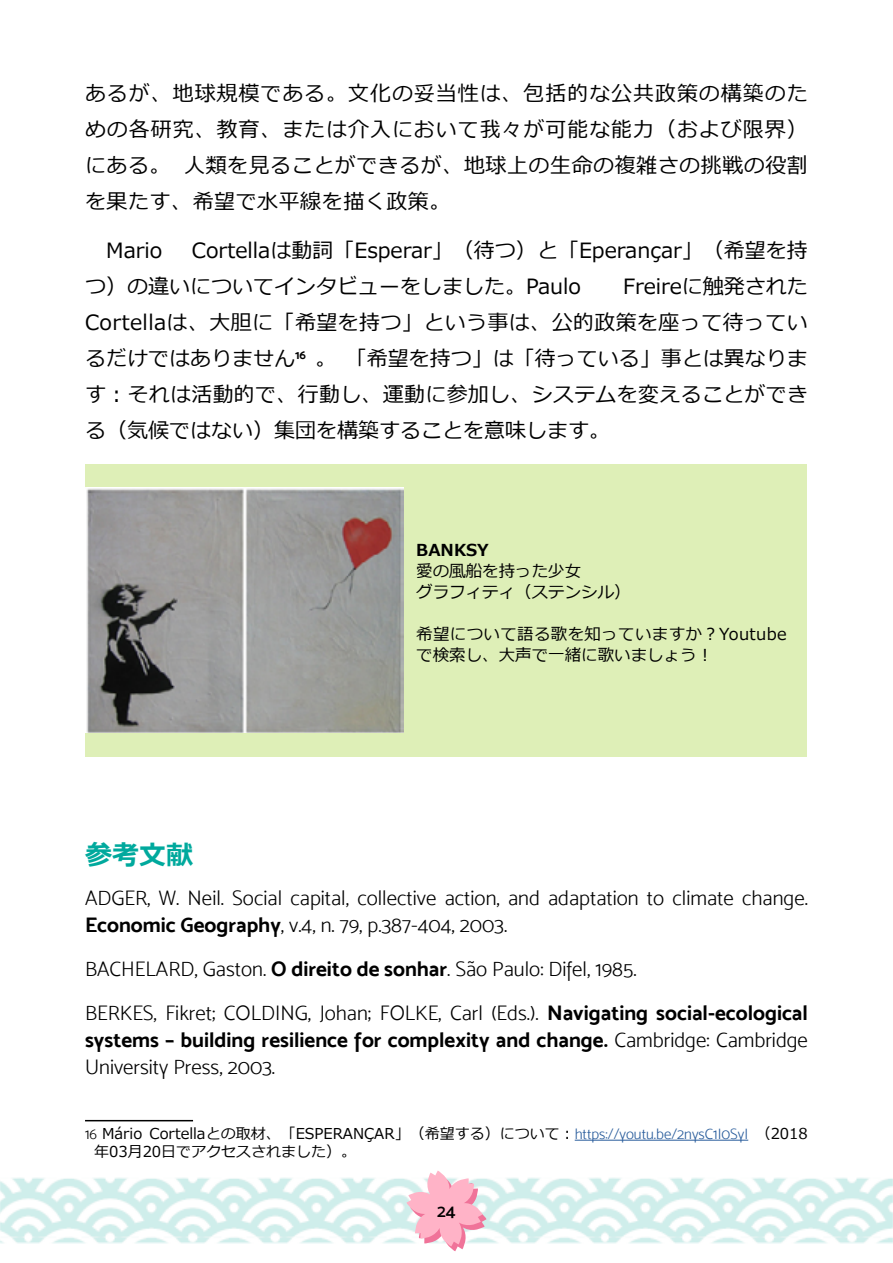
<style>
.page{position:relative;width:893px;height:1263px;background:#fff}
.page>*{position:absolute;margin:0;border:0;box-sizing:border-box;transform-origin:0 0}
.t1{font:700 27px "Meiryo";color:#00a99d}
.t2{font:21px/36px "Meiryo";color:#000;text-align:justify}
.t3{font:21px/27px "Mosk Light 300";color:#000}
.t4{font:21px "Mosk Bold 700";color:#000}
.t5{font:18px "Mosk Semi Bold 600";color:#000}
.t6{font:16.5px/21px "Meiryo";letter-spacing:.02em;color:#000}
.t7{font:16.5px/21px "Meiryo";color:#000}
.t8{font:700 16.5px "Meiryo";color:#000}
.t9{font:15px/18px "Meiryo";color:#000}
.s1{font-family:"Mosk Bold 700"}
.s2{font-family:"Mosk Light 300"}
.s3{font-family:"Mosk Light 300";color:#275b9b}
</style>
<div class="page">
<img style="left:0;top:1178px;width:893px;height:66px">
<svg style="left:406px;top:1171px;width:80px;height:80px"></svg>
<div style="left:85px;top:464px;width:721px;height:292px;background:#deefb7"></div>
<hr style="left:85px;top:1120px;width:108px;height:1px;background:#000">
<hr style="left:575px;top:1140px;width:173px;height:1px;background:#275b9b">
<img style="left:85px;top:488px;width:318px;height:244px">
<p class="t2" style="left:85px;top:77px;width:724px">あるが、地球規模である。文化の妥当性は、包括的な公共政策の構築のための各研究、教育、または介入において我々が可能な能力（および限界）にある。 人類を見ることができるが、地球上の生命の複雑さの挑戦の役割を果たす、希望で水平線を描く政策。</p>
<p class="t2" style="left:106px;top:233px;width:58px">Mario</p>
<p class="t2" style="left:85px;top:233px;width:724px;text-indent:107px">Cortellaは動詞「Esperar」（待つ）と「Eperançar」（希望を持つ）の違いについてインタビューをしました。Paulo</p>
<p class="t2" style="left:85px;top:269px;width:725px;text-indent:538px">Freireに触発されたCortellaは、大胆に「希望を持つ」という事は、公的政策を座って待っているだけではありません<sup>16</sup> 。 「希望を持つ」は「待っている」事とは異なります：それは活動的で、行動し、運動に参加し、システムを変えることができる（気候ではない）集団を構築することを意味します。</p>
<p class="t8" style="left:416px;top:538px;width:74px">BANKSY</p>
<p class="t7" style="left:416px;top:561px;width:216px">愛の風船を持った少女<br>グラフィティ（ステンシル）</p>
<p class="t6" style="left:416px;top:624px;width:372px">希望について語る歌を知っていますか？Youtubeで検索し、大声で一緒に歌いましょう！</p>
<p class="t1" style="left:85px;top:836px;width:109px">参考文献</p>
<p class="t3" style="left:85px;top:884px;width:724px">ADGER, W. Neil. Social capital, collective action, and adaptation to climate change.<br><span class="s1">Economic Geography</span>, v.4, n. 79, p.387-404, 2003.</p>
<p class="t3" style="left:85px;top:946px;width:724px;line-height:44px">BACHELARD, Gaston. <span class="s1">O direito de sonhar</span>. São Paulo: Difel, 1985.<br>BERKES, Fikret; COLDING, Johan; FOLKE, Carl (Eds.). <span class="s1">Navigating social-ecological</span></p>
<p class="t4" style="left:85px;top:1027px;width:724px">systems – building resilience for complexity and change. <span class="s2">Cambridge: Cambridge</span></p>
<p class="t3" style="left:85px;top:1053px;width:192px">University Press, 2003.</p>
<p class="t9" style="left:94px;top:1125px;width:715px;text-indent:-9px"><span class="s2">16</span> Mário Cortellaとの取材、「ESPERANÇAR」（希望する）について：<span class="s3">https://youtu.be/2nysC1I0SyI</span> （2018年03月20日でアクセスされました）。</p>
<p class="t5" style="left:437px;top:1200px;width:20px">24</p>
</div>
